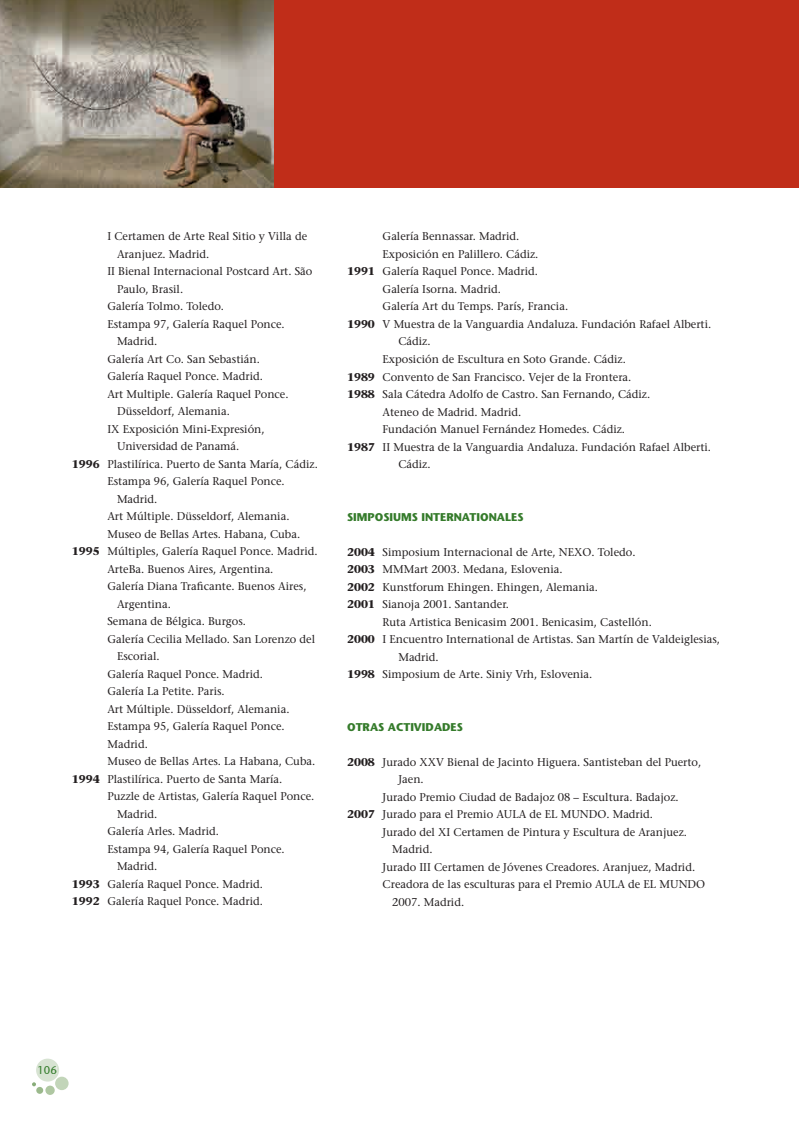
<style>
.page{position:relative;width:800px;height:1136px;background:#fff}
.page>*{position:absolute;margin:0;border:0;box-sizing:border-box;transform-origin:0 0}
.t1{font:500 11.25px/17.5px "Stone Serif Std";color:#231f20}
.t2{font:700 11.25px "Stone Sans Std";color:#357b2b}
.t3{font:500 11.25px "Stone Sans Std";color:#357b2b}
.s1{font-weight:700}
</style>
<div class="page">
<div style="left:55px;top:1077px;width:14px;height:13px;background:#c2d5b9;border-radius:50%"></div>
<div style="left:45px;top:1086px;width:10px;height:9px;background:#afc7a2;border-radius:50%"></div>
<div style="left:36px;top:1087px;width:7px;height:7px;background:#9bb98c;border-radius:50%"></div>
<svg style="left:32px;top:1059px;width:27px;height:27px"></svg>
<div style="left:273px;top:0;width:525px;height:188px;background:#c02d19"></div>
<img style="left:0;top:0;width:273px;height:188px">
<p class="t1" style="left:107px;top:228px;width:201px">I Certamen de Arte Real Sitio y Villa de</p>
<p class="t1" style="left:117px;top:245px;width:94px">Aranjuez. Madrid.</p>
<p class="t1" style="left:107px;top:263px;width:206px">II Bienal Internacional Postcard Art. São</p>
<p class="t1" style="left:117px;top:280px;width:68px">Paulo, Brasil.</p>
<p class="t1" style="left:107px;top:298px;width:118px">Galería Tolmo. Toledo.</p>
<p class="t1" style="left:107px;top:315px;width:179px">Estampa 97, Galería Raquel Ponce.</p>
<p class="t1" style="left:117px;top:333px;width:42px">Madrid.</p>
<p class="t1" style="left:107px;top:350px;width:154px">Galería Art Co. San Sebastián.</p>
<p class="t1" style="left:107px;top:368px;width:157px">Galería Raquel Ponce. Madrid.</p>
<p class="t1" style="left:107px;top:385px;width:183px">Art Multiple. Galería Raquel Ponce.</p>
<p class="t1" style="left:117px;top:403px;width:114px">Düsseldorf, Alemania.</p>
<p class="t1" style="left:107px;top:420px;width:159px">IX Exposición Mini-Expresión,</p>
<p class="t1" style="left:117px;top:438px;width:124px">Universidad de Panamá.</p>
<p class="t1" style="left:72px;top:455px;width:247px"><span class="s1">1996</span> Plastilírica. Puerto de Santa María, Cádiz.</p>
<p class="t1" style="left:107px;top:473px;width:179px">Estampa 96, Galería Raquel Ponce.</p>
<p class="t1" style="left:117px;top:490px;width:42px">Madrid.</p>
<p class="t1" style="left:107px;top:508px;width:183px">Art Múltiple. Düsseldorf, Alemania.</p>
<p class="t1" style="left:107px;top:525px;width:194px">Museo de Bellas Artes. Habana, Cuba.</p>
<p class="t1" style="left:72px;top:543px;width:247px"><span class="s1">1995</span> Múltiples, Galería Raquel Ponce. Madrid.</p>
<p class="t1" style="left:107px;top:560px;width:167px">ArteBa. Buenos Aires, Argentina.</p>
<p class="t1" style="left:107px;top:578px;width:201px">Galería Diana Traficante. Buenos Aires,</p>
<p class="t1" style="left:117px;top:595px;width:55px">Argentina.</p>
<p class="t1" style="left:107px;top:613px;width:140px">Semana de Bélgica. Burgos.</p>
<p class="t1" style="left:107px;top:630px;width:209px">Galería Cecilia Mellado. San Lorenzo del</p>
<p class="t1" style="left:117px;top:648px;width:44px">Escorial.</p>
<p class="t1" style="left:107px;top:665px;width:157px">Galería Raquel Ponce. Madrid.</p>
<p class="t1" style="left:107px;top:683px;width:119px">Galería La Petite. Paris.</p>
<p class="t1" style="left:107px;top:700px;width:183px">Art Múltiple. Düsseldorf, Alemania.</p>
<p class="t1" style="left:107px;top:718px;width:179px">Estampa 95, Galería Raquel Ponce.</p>
<p class="t1" style="left:107px;top:735px;width:42px">Madrid.</p>
<p class="t1" style="left:107px;top:753px;width:209px">Museo de Bellas Artes. La Habana, Cuba.</p>
<p class="t1" style="left:72px;top:770px;width:212px"><span class="s1">1994</span> Plastilírica. Puerto de Santa María.</p>
<p class="t1" style="left:107px;top:788px;width:208px">Puzzle de Artistas, Galería Raquel Ponce.</p>
<p class="t1" style="left:117px;top:805px;width:42px">Madrid.</p>
<p class="t1" style="left:107px;top:823px;width:113px">Galería Arles. Madrid.</p>
<p class="t1" style="left:107px;top:840px;width:179px">Estampa 94, Galería Raquel Ponce.</p>
<p class="t1" style="left:117px;top:858px;width:42px">Madrid.</p>
<p class="t1" style="left:72px;top:875px;width:192px"><span class="s1">1993</span> Galería Raquel Ponce. Madrid.</p>
<p class="t1" style="left:72px;top:893px;width:192px"><span class="s1">1992</span> Galería Raquel Ponce. Madrid.</p>
<p class="t1" style="left:382px;top:228px;width:138px">Galería Bennassar. Madrid.</p>
<p class="t1" style="left:382px;top:245px;width:157px">Exposición en Palillero. Cádiz.</p>
<p class="t1" style="left:347px;top:263px;width:192px"><span class="s1">1991</span> Galería Raquel Ponce. Madrid.</p>
<p class="t1" style="left:382px;top:280px;width:120px">Galería Isorna. Madrid.</p>
<p class="t1" style="left:382px;top:298px;width:187px">Galería Art du Temps. París, Francia.</p>
<p class="t1" style="left:347px;top:315px;width:365px"><span class="s1">1990</span> V Muestra de la Vanguardia Andaluza. Fundación Rafael Alberti.</p>
<p class="t1" style="left:398px;top:333px;width:34px">Cádiz.</p>
<p class="t1" style="left:382px;top:350px;width:245px">Exposición de Escultura en Soto Grande. Cádiz.</p>
<p class="t1" style="left:347px;top:368px;width:286px"><span class="s1">1989</span> Convento de San Francisco. Vejer de la Frontera.</p>
<p class="t1" style="left:347px;top:385px;width:304px"><span class="s1">1988</span> Sala Cátedra Adolfo de Castro. San Fernando, Cádiz.</p>
<p class="t1" style="left:382px;top:403px;width:140px">Ateneo de Madrid. Madrid.</p>
<p class="t1" style="left:382px;top:420px;width:244px">Fundación Manuel Fernández Homedes. Cádiz.</p>
<p class="t1" style="left:347px;top:438px;width:365px"><span class="s1">1987</span> II Muestra de la Vanguardia Andaluza. Fundación Rafael Alberti.</p>
<p class="t1" style="left:398px;top:455px;width:34px">Cádiz.</p>
<p class="t2" style="left:347px;top:510px;width:178px">SIMPOSIUMS INTERNATIONALES</p>
<p class="t1" style="left:347px;top:543px;width:290px"><span class="s1">2004</span> Simposium Internacional de Arte, NEXO. Toledo.<br><span class="s1">2003</span> MMMart 2003. Medana, Eslovenia.<br><span class="s1">2002</span> Kunstforum Ehingen. Ehingen, Alemania.<br><span class="s1">2001</span> Sianoja 2001. Santander.</p>
<p class="t1" style="left:382px;top:613px;width:271px">Ruta Artistica Benicasim 2001. Benicasim, Castellón.</p>
<p class="t1" style="left:347px;top:630px;width:374px"><span class="s1">2000</span> I Encuentro International de Artistas. San Martín de Valdeiglesias,</p>
<p class="t1" style="left:398px;top:648px;width:42px">Madrid.</p>
<p class="t1" style="left:347px;top:665px;width:247px"><span class="s1">1998</span> Simposium de Arte. Siniy Vrh, Eslovenia.</p>
<p class="t2" style="left:347px;top:720px;width:117px">OTRAS ACTIVIDADES</p>
<p class="t1" style="left:347px;top:753px;width:355px"><span class="s1">2008</span> Jurado XXV Bienal de Jacinto Higuera. Santisteban del Puerto,</p>
<p class="t1" style="left:398px;top:770px;width:27px">Jaen.</p>
<p class="t1" style="left:382px;top:788px;width:297px">Jurado Premio Ciudad de Badajoz 08 – Escultura. Badajoz.</p>
<p class="t1" style="left:347px;top:805px;width:307px"><span class="s1">2007</span> Jurado para el Premio AULA de EL MUNDO. Madrid.</p>
<p class="t1" style="left:382px;top:823px;width:306px">Jurado del XI Certamen de Pintura y Escultura de Aranjuez.</p>
<p class="t1" style="left:392px;top:840px;width:42px">Madrid.</p>
<p class="t1" style="left:382px;top:858px;width:314px">Jurado III Certamen de Jóvenes Creadores. Aranjuez, Madrid.</p>
<p class="t1" style="left:382px;top:875px;width:324px">Creadora de las esculturas para el Premio AULA de EL MUNDO</p>
<p class="t1" style="left:392px;top:893px;width:74px">2007. Madrid.</p>
<p class="t3" style="left:37px;top:1063px;width:21px">106</p>
</div>
